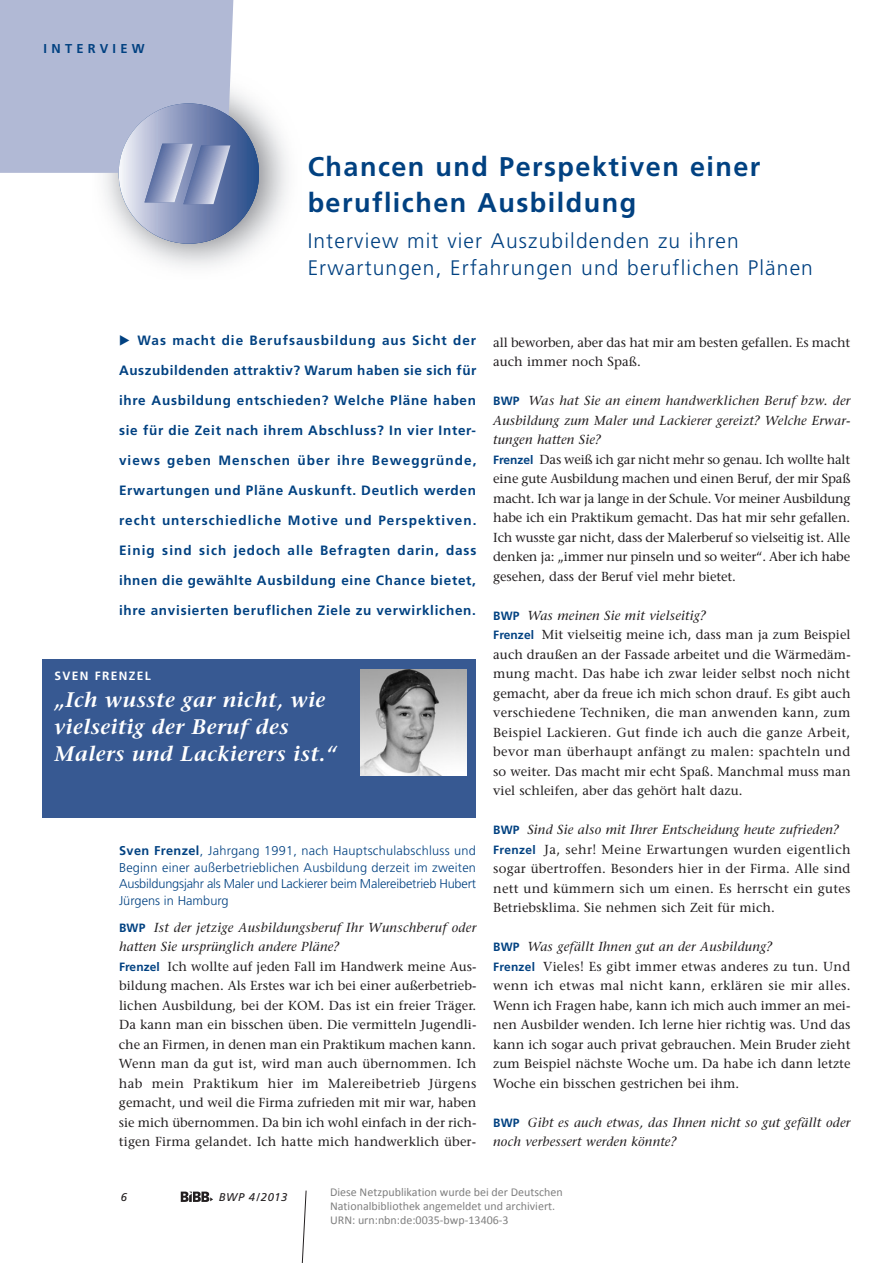
<style>
.page{position:relative;width:893px;height:1263px;background:#fff}
.page>*{position:absolute;margin:0;border:0;box-sizing:border-box;transform-origin:0 0}
.t1{font:700 27px/36px "Frutiger";letter-spacing:.055em;color:#014181}
.t2{font:300 21px/27px "Frutiger";letter-spacing:.055em;color:#014181}
.t3{font:italic 600 21px/27px "Stone Serif";letter-spacing:.02em;color:#fff}
.t4{font:700 13.5px "Frutiger";letter-spacing:.055em;color:#014181}
.t5{font:700 13.5px "Frutiger";letter-spacing:.075em;color:#014181}
.t6{font:13.05px/19.5px "Stone Serif";letter-spacing:.005em;color:#231f20}
.t7{font:italic 13.05px/19.5px "Stone Serif";letter-spacing:.015em;color:#231f20}
.t8{font:700 12.9px "Frutiger";letter-spacing:.33em;color:#014181}
.t9{font:300 12.75px/16.5px "Frutiger";letter-spacing:-.01em;color:#014181;text-align:justify}
.t10{font:12px/14.4px "Calibri";color:#808080}
.t11{font:700 12px "Frutiger";letter-spacing:.11em;color:#fff}
.t12{font:italic 11.25px "Frutiger";letter-spacing:.055em;color:#231f20}
.s1{font-weight:700}
.s2{font-family:"Frutiger";font-weight:700;font-size:12px;color:#014181}
.s3{font-style:italic}
.s4{font-family:"Frutiger";font-weight:700;font-style:normal;font-size:12px;color:#014181}
</style>
<div class="page">
<svg style="left:301px;top:1190px;width:6px;height:73px"></svg>
<img style="left:180px;top:1192px;width:33px;height:10px">
<img style="left:108px;top:92px;width:180px;height:175px">
<div style="left:119px;top:103px;width:140px;height:141px;background:linear-gradient(to right,#e8e4f2,#224485);border-radius:50%"></div>
<svg style="left:0;top:0;width:234px;height:204px;background:#b1b9d4"></svg>
<div style="left:43px;top:659px;width:433px;height:158px;background:#375992"></div>
<img style="left:360px;top:669px;width:106px;height:106px">
<p class="t8" style="left:44px;top:44px;width:103px">INTERVIEW</p>
<h1 class="t1" style="left:308px;top:151px;width:454px">Chancen und Perspektiven einer beruflichen Ausbildung</h1>
<h2 class="t2" style="left:308px;top:229px;width:507px">Interview mit vier Auszubildenden zu ihren<br>Erwartungen, Erfahrungen und beruflichen Plänen</h2>
<p class="t5" style="left:138px;top:335px;width:340px">Was macht die Berufsausbildung aus Sicht der</p>
<p class="t4" style="left:119px;top:365px;width:359px">Auszubildenden attraktiv? Warum haben sie sich für</p>
<p class="t4" style="left:119px;top:395px;width:359px">ihre Ausbildung entschieden? Welche Pläne haben</p>
<p class="t4" style="left:119px;top:425px;width:358px">sie für die Zeit nach ihrem Abschluss? In vier Inter-</p>
<p class="t5" style="left:119px;top:455px;width:359px">views geben Menschen über ihre Beweggründe,</p>
<p class="t4" style="left:119px;top:485px;width:358px">Erwartungen und Pläne Auskunft. Deutlich werden</p>
<p class="t5" style="left:119px;top:515px;width:359px">recht unterschiedliche Motive und Perspektiven.</p>
<p class="t4" style="left:119px;top:545px;width:359px">Einig sind sich jedoch alle Befragten darin, dass</p>
<p class="t4" style="left:119px;top:575px;width:358px">ihnen die ge wählte Ausbildung eine Chance bietet,</p>
<p class="t4" style="left:119px;top:605px;width:358px">ihre anvisierten beruflichen Ziele zu verwirklichen.</p>
<p class="t11" style="left:55px;top:671px;width:98px">SVEN FRENZEL</p>
<h2 class="t3" style="left:55px;top:688px;width:283px">„Ich wusste gar nicht, wie vielseitig der Beruf des<br>Malers und Lackierers ist.“</h2>
<p class="t9" style="left:119px;top:844px;width:359px"><span class="s1">Sven Frenzel</span>, Jahrgang 1991, nach Hauptschulabschluss und Beginn einer außerbetrieblichen Ausbildung derzeit im zweiten Ausbildungsjahr als Maler und Lackierer beim Malereibetrieb Hubert Jürgens in Hamburg</p>
<p class="t6" style="left:119px;top:919px;width:359px"><span class="s2">BWP</span> <span class="s3">Ist der jetzige Ausbildungsberuf Ihr Wunschberuf oder hatten Sie ursprünglich andere Pläne?<br></span><span class="s2">Frenzel</span> Ich wollte auf jeden Fall im Handwerk meine Aus&shy;bildung machen. Als Erstes war ich bei einer außerbetrieb&shy;lichen Ausbildung, bei der KOM. Das ist ein freier Träger.<br>Da kann man ein bisschen üben. Die vermitteln Jugendli&shy;che an Firmen, in denen man ein Praktikum machen kann.<br>Wenn man da gut ist, wird man auch übernommen. Ich hab mein Praktikum hier im Malereibetrieb Jürgens gemacht, und weil die Firma zufrieden mit mir war, haben sie mich übernommen. Da bin ich wohl einfach in der rich&shy;tigen Firma gelandet. Ich hatte mich handwerklich über-</p>
<p class="t6" style="left:493px;top:334px;width:359px">all beworben, aber das hat mir am besten gefallen. Es macht auch immer noch Spaß.</p>
<p class="t6" style="left:493px;top:392px;width:359px"><span class="s2">BWP</span> <span class="s3">Was hat Sie an einem handwerklichen Beruf bzw. der Ausbildung zum Maler und Lackierer gereizt? Welche Erwar&shy;tungen hatten Sie?<br></span><span class="s2">Frenzel</span> Das weiß ich gar nicht mehr so genau. Ich wollte halt eine gute Ausbildung machen und einen Beruf, der mir Spaß macht. Ich war ja lange in der Schule. Vor meiner Ausbildung habe ich ein Praktikum gemacht. Das hat mir sehr gefallen.<br>Ich wusste gar nicht, dass der Malerberuf so vielseitig ist. Alle denken ja: „immer nur pinseln und so weiter“. Aber ich habe gesehen, dass der Beruf viel mehr bietet.</p>
<p class="t6" style="left:493px;top:607px;width:359px"><span class="s2">BWP</span> <span class="s3">Was meinen Sie mit vielseitig?<br></span><span class="s2">Frenzel</span> Mit vielseitig meine ich, dass man ja zum Beispiel auch draußen an der Fassade arbeitet und die Wärmedäm&shy;mung macht. Das habe ich zwar leider selbst noch nicht gemacht, aber da freue ich mich schon drauf. Es gibt auch verschiedene Techniken, die man anwenden kann, zum Beispiel Lackieren. Gut finde ich auch die ganze Arbeit, bevor man überhaupt anfängt zu malen: spachteln und so weiter. Das macht mir echt Spaß. Manchmal muss man viel schleifen, aber das gehört halt dazu.</p>
<p class="t6" style="left:493px;top:821px;width:359px"><span class="s2">BWP</span> <span class="s3">Sind Sie also mit Ihrer Entscheidung heute zufrieden?<br></span><span class="s2">Frenzel</span> Ja, sehr! Meine Erwartungen wurden eigentlich sogar übertroffen. Besonders hier in der Firma. Alle sind nett und kümmern sich um einen. Es herrscht ein gutes Betriebsklima. Sie nehmen sich Zeit für mich.</p>
<p class="t6" style="left:493px;top:938px;width:359px"><span class="s2">BWP</span> <span class="s3">Was gefällt Ihnen gut an der Ausbildung?<br></span><span class="s2">Frenzel</span> Vieles! Es gibt immer etwas anderes zu tun. Und wenn ich etwas mal nicht kann, erklären sie mir alles.<br>Wenn ich Fragen habe, kann ich mich auch immer an mei&shy;nen Ausbilder wenden. Ich lerne hier richtig was. Und das kann ich sogar auch privat gebrauchen. Mein Bruder zieht zum Beispiel nächste Woche um. Da habe ich dann letzte Woche ein bisschen gestrichen bei ihm.</p>
<p class="t7" style="left:493px;top:1114px;width:359px"><span class="s4">BWP</span> Gibt es auch etwas, das Ihnen nicht so gut gefällt oder noch verbessert werden könnte?</p>
<p class="t12" style="left:121px;top:1192px;width:8px">6</p>
<p class="t12" style="left:219px;top:1192px;width:70px">BWP 4/2013</p>
<p class="t10" style="left:330px;top:1184px;width:234px">Diese Netzpublikation wurde bei der Deutschen<br>Nationalbibliothek angemeldet und archiviert.<br>URN: urn:nbn:de:0035-bwp-13406-3</p>
</div>
